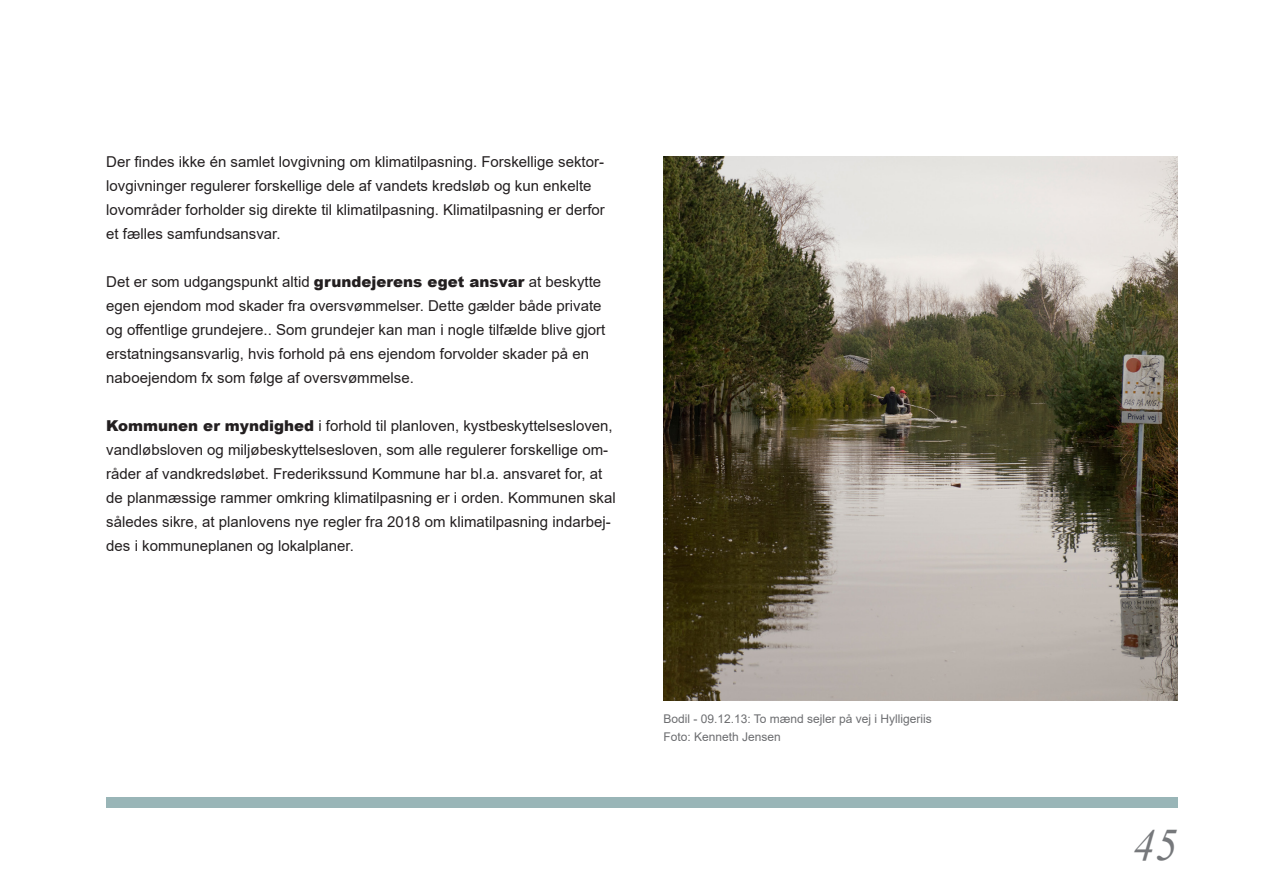
<style>
.page{position:relative;width:1263px;height:893px;background:#fff}
.page>*{position:absolute;margin:0;border:0;box-sizing:border-box;transform-origin:0 0}
.t1{font:italic 45px "Times New Roman";color:#76787b}
.Brødtekst{font:15px/24px "Arial";color:#231f20}
.Billedtekster{font:12px "Arial";color:#6c6d70}
.s1{font-weight:900}
</style>
<div class="page">
<img style="left:663px;top:156px;width:515px;height:544px">
<div style="left:106px;top:797px;width:1072px;height:11px;background:#99b5b7"></div>
<p class="Brødtekst" style="left:106px;top:149px;width:500px">Der findes ikke én samlet lovgivning om klimatilpasning. Forskellige sektor&shy;lovgivninger regulerer forskellige dele af vandets kredsløb og kun enkelte lovområder forholder sig direkte til klimatilpasning. Klimatilpasning er derfor et fælles samfundsansvar.</p>
<p class="Brødtekst" style="left:106px;top:269px;width:501px">Det er som udgangspunkt altid <span class="s1">grundejerens eget ansvar</span> at beskytte egen ejendom mod skader fra oversvømmelser. Dette gælder både private og offentlige grundejere.. Som grundejer kan man i nogle tilfælde blive gjort erstatningsansvarlig, hvis forhold på ens ejendom forvolder skader på en naboejendom fx som følge af oversvømmelse.</p>
<p class="Brødtekst" style="left:106px;top:413px;width:511px"><span class="s1">Kommunen er myndighed</span> i forhold til planloven, kystbeskyttelsesloven, vandløbsloven og miljøbeskyttelsesloven, som alle regulerer forskellige om&shy;råder af vandkredsløbet. Frederikssund Kommune har bl.a. ansvaret for, at de planmæssige rammer omkring klimatilpasning er i orden. Kommunen skal således sikre, at planlovens nye regler fra 2018 om klimatilpasning indarbej&shy;des i kommuneplanen og lokalplaner.</p>
<p class="Billedtekster" style="left:663px;top:711px;width:270px">Bodil - 09.12.13: To mænd sejler på vej i Hylligeriis</p>
<p class="Billedtekster" style="left:663px;top:729px;width:119px">Foto: Kenneth Jensen</p>
<p class="t1" style="left:1133px;top:814px;width:46px">45</p>
</div>
